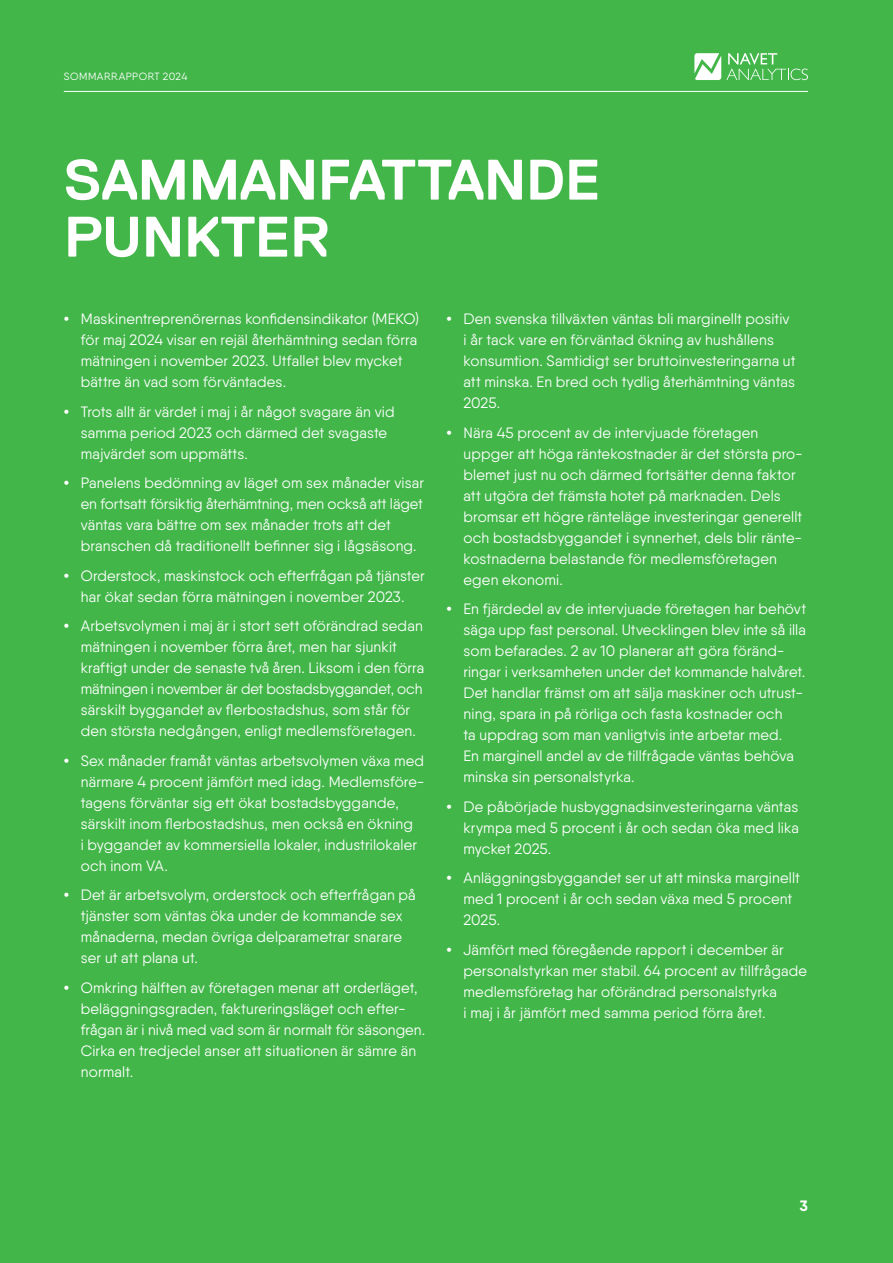
<style>
.page{position:relative;width:893px;height:1263px;background:#42b649}
.page>*{position:absolute;margin:0;border:0;box-sizing:border-box;transform-origin:0 0}
.t1{font:700 57px/57px "Replica";letter-spacing:-.015em;color:#fff}
.t2{font:15px/21px "Qanelas";letter-spacing:.01em;color:#fff}
.t3{font:700 15px "Qanelas";color:#fff}
.t4{font:10.5px "Qanelas";letter-spacing:.045em;color:#fff}
.s1{font-weight:700}
</style>
<div class="page">
<svg style="left:694px;top:53px;width:114px;height:27px"></svg>
<hr style="left:64px;top:91px;width:744px;height:1px;background:#fff">
<p class="t4" style="left:64px;top:70px;width:125px">SOMMARRAPPORT 2024</p>
<h1 class="t1" style="left:64px;top:151px;width:538px">SAMMANFATTANDE<br>PUNKTER</h1>
<p class="t2" style="left:81px;top:308px;width:340px;text-indent:-17px"><span class="s1">•</span> Maskinentreprenörernas konfidensindikator (MEKO) för maj 2024 visar en rejäl återhämtning sedan förra mätningen i november 2023. Utfallet blev mycket bättre än vad som förväntades.</p>
<p class="t2" style="left:81px;top:401px;width:315px;text-indent:-17px"><span class="s1">•</span> Trots allt är värdet i maj i år något svagare än vid samma period 2023 och därmed det svagaste majvärdet som uppmätts.</p>
<p class="t2" style="left:81px;top:472px;width:345px;text-indent:-17px"><span class="s1">•</span> Panelens bedömning av läget om sex månader visar en fortsatt försiktig återhämtning, men också att läget väntas vara bättre om sex månader trots att det branschen då traditionellt befinner sig i lågsäsong.</p>
<p class="t2" style="left:64px;top:565px;width:362px;text-align:center"><span class="s1">•</span> Orderstock, maskinstock och efterfrågan på tjänster har ökat sedan förra mätningen i november 2023.</p>
<p class="t2" style="left:81px;top:615px;width:345px;text-indent:-17px"><span class="s1">•</span> Arbetsvolymen i maj är i stort sett oförändrad sedan mätningen i november förra året, men har sjunkit kraftigt under de senaste två åren. Liksom i den förra mätningen i november är det bostadsbyggandet, och särskilt byggandet av flerbostadshus, som står för den största nedgången, enligt medlemsföretagen.</p>
<p class="t2" style="left:81px;top:750px;width:345px;text-indent:-17px"><span class="s1">•</span> Sex månader framåt väntas arbetsvolymen växa med närmare 4 procent jämfört med idag. Medlemsföre&shy;tagens förväntar sig ett ökat bostadsbyggande, särskilt inom flerbostadshus, men också en ökning<br>i byggandet av kommersiella lokaler, industrilokaler och inom VA.</p>
<p class="t2" style="left:81px;top:884px;width:336px;text-indent:-17px"><span class="s1">•</span> Det är arbetsvolym, orderstock och efterfrågan på tjänster som väntas öka under de kommande sex månaderna, medan övriga delparametrar snarare ser ut att plana ut.</p>
<p class="t2" style="left:81px;top:977px;width:346px;text-indent:-17px"><span class="s1">•</span> Omkring hälften av företagen menar att orderläget, beläggningsgraden, faktureringsläget och efter&shy;frågan är i nivå med vad som är normalt för säsongen.<br>Cirka en tredjedel anser att situationen är sämre än normalt.</p>
<p class="t2" style="left:463px;top:308px;width:333px;text-indent:-17px"><span class="s1">•</span> Den svenska tillväxten väntas bli marginellt positiv i år tack vare en förväntad ökning av hushållens konsumtion. Samtidigt ser bruttoinvesteringarna ut att minska. En bred och tydlig återhämtning väntas 2025.</p>
<p class="t2" style="left:463px;top:422px;width:341px;text-indent:-17px"><span class="s1">•</span> Nära 45 procent av de intervjuade företagen uppger att höga räntekostnader är det största pro&shy;blemet just nu och därmed fortsätter denna faktor att utgöra det främsta hotet på marknaden. Dels bromsar ett högre ränteläge investeringar generellt och bostadsbyggandet i synnerhet, dels blir ränte&shy;kostnaderna belastande för medlemsföretagen egen ekonomi.</p>
<p class="t2" style="left:463px;top:598px;width:344px;text-indent:-17px"><span class="s1">•</span> En fjärdedel av de intervjuade företagen har behövt säga upp fast personal. Utvecklingen blev inte så illa som befarades. 2 av 10 planerar att göra föränd&shy;ringar i verksamheten under det kommande halvåret.<br>Det handlar främst om att sälja maskiner och utrust&shy;ning, spara in på rörliga och fasta kostnader och<br>ta uppdrag som man vanligtvis inte arbetar med.<br>En marginell andel av de tillfrågade väntas behöva minska sin personalstyrka.</p>
<p class="t2" style="left:463px;top:796px;width:337px;text-align:justify;text-indent:-17px"><span class="s1">•</span> De påbörjade husbyggnadsinvesteringarna väntas krympa med 5 procent i år och sedan öka med lika mycket 2025.</p>
<p class="t2" style="left:463px;top:867px;width:338px;text-indent:-17px"><span class="s1">•</span> Anläggningsbyggandet ser ut att minska marginellt med 1 procent i år och sedan växa med 5 procent<br>2025.</p>
<p class="t2" style="left:463px;top:939px;width:345px;text-indent:-17px"><span class="s1">•</span> Jämfört med föregående rapport i december är personalstyrkan mer stabil. 64 procent av tillfrågade medlemsföretag har oförändrad personalstyrka<br>i maj i år jämfört med samma period förra året.</p>
<p class="t3" style="left:800px;top:1196px;width:10px">3</p>
</div>
